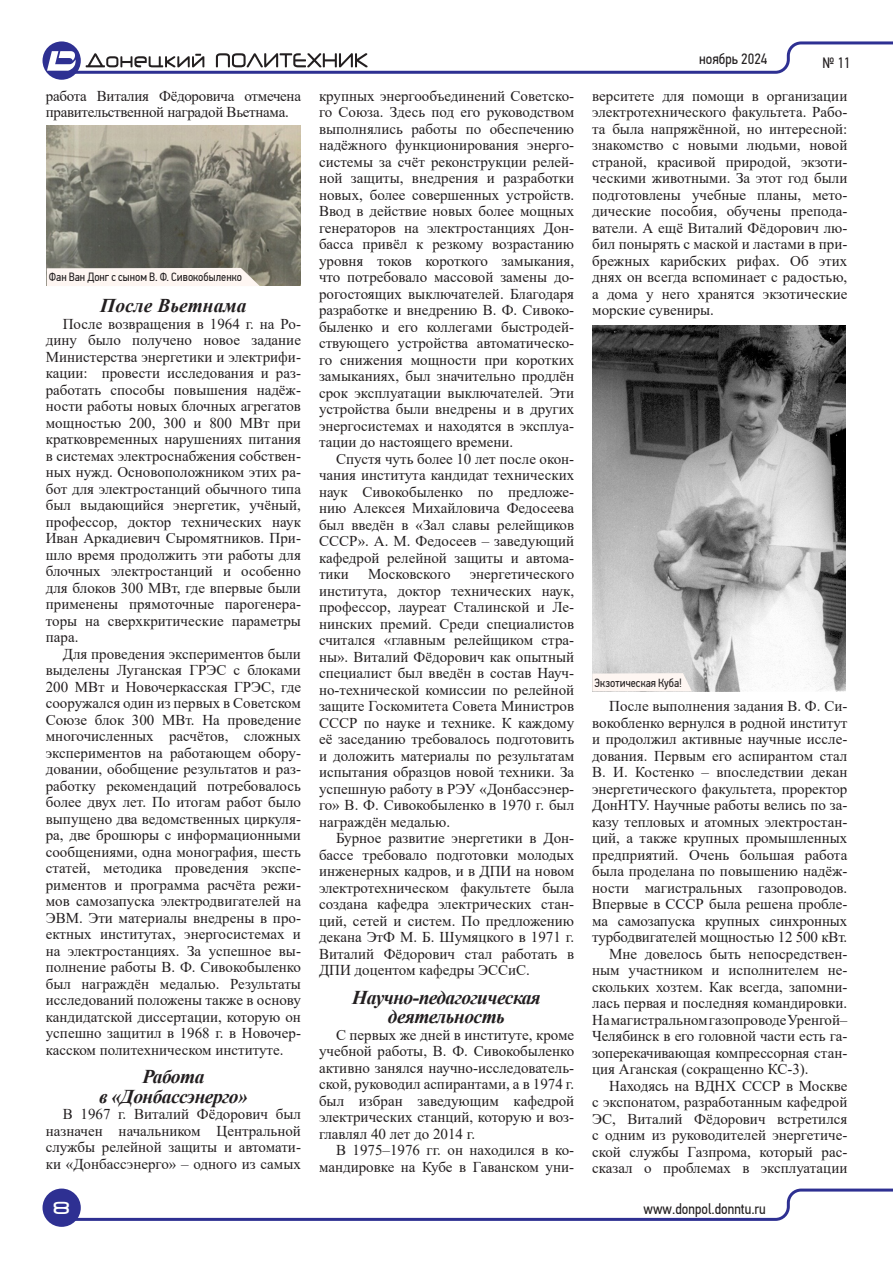
<style>
.page{position:relative;width:893px;height:1263px;background:#fff}
.page>*{position:absolute;margin:0;border:0;box-sizing:border-box;transform-origin:0 0}
.Основной_текст{font:italic 700 19.5px "Times New Roman";letter-spacing:-.03em;color:#231f20}
.Основной_текст-2{font:italic 700 19.5px "Times New Roman";color:#231f20}
.t1{font:500 19.5px "Neuropol";color:#fff}
.Основной_текст-3{font:15px/16.5px "Times New Roman";color:#231f20;text-align:justify}
.Основной_текст-4{font:15px/16.5px "Times New Roman";letter-spacing:-.02em;color:#231f20}
.t2{font:15px "PF Din Text Cond Pro";color:#231f20}
.Подпись_фото_левый{font:12px "PF Din Text Cond Pro";color:#231f20}
</style>
<div class="page">
<div style="left:43px;top:41px;width:38px;height:39px;background:#2e3092;border-radius:50%"></div>
<svg style="left:47px;top:41px;width:846px;height:33px"></svg>
<div style="left:43px;top:1188px;width:38px;height:39px;background:#2e3092;border-radius:50%"></div>
<svg style="left:50px;top:1188px;width:843px;height:33px"></svg>
<img style="left:47px;top:125px;width:254px;height:161px">
<img style="left:592px;top:325px;width:254px;height:366px">
<svg style="left:47px;top:268px;width:213px;height:18px"></svg>
<svg style="left:592px;top:673px;width:100px;height:18px"></svg>
<p class="Основной_текст-4" style="left:46px;top:87px;width:257px">работа Виталия Фёдоровича отмечена правительственной наградой Вьетнама.</p>
<p class="Подпись_фото_левый" style="left:49px;top:270px;width:195px">Фан Ван Донг с сыном В. Ф. Сивокобыленко</p>
<p class="Основной_текст-2" style="left:100px;top:292px;width:148px">После Вьетнама</p>
<p class="Основной_текст-3" style="left:46px;top:315px;width:257px;text-indent:17px">После возвращения в 1964 г. на Ро&shy;дину было получено новое задание Министерства энергетики и электрифи&shy;кации: провести исследования и раз&shy;работать способы повышения надёж&shy;ности работы новых блочных агрегатов мощностью 200, 300 и 800 МВт при кратковременных нарушениях питания в системах электроснабжения собствен&shy;ных нужд. Основоположником этих ра&shy;бот для электростанций обычного типа был выдающийся энергетик, учёный, профессор, доктор технических наук Иван Аркадиевич Сыромятников. При&shy;шло время продолжить эти работы для блочных электростанций и особенно для блоков 300 МВт, где впервые были применены прямоточные парогенера&shy;торы на сверхкритические параметры пара.</p>
<p class="Основной_текст-3" style="left:46px;top:645px;width:257px;text-indent:17px">Для проведения экспериментов были выделены Луганская ГРЭС с блоками 200 МВт и Новочеркасская ГРЭС, где сооружался один из первых в Советском Союзе блок 300 МВт. На проведение многочисленных расчётов, сложных экспериментов на работающем обору&shy;довании, обобщение результатов и раз&shy;работку рекомендаций потребовалось более двух лет. По итогам работ было выпущено два ведомственных циркуля&shy;ра, две брошюры с информационными сообщениями, одна монография, шесть статей, методика проведения экспе&shy;риментов и программа расчёта режи&shy;мов самозапуска электродвигателей на ЭВМ. Эти материалы внедрены в про&shy;ектных институтах, энергосистемах и на электростанциях. За успешное вы&shy;полнение работы В. Ф. Сивокобыленко был награждён медалью. Результаты исследований положены также в основу кандидатской диссертации, которую он успешно защитил в 1968 г. в Новочер&shy;касском политехническом институте.</p>
<p class="Основной_текст" style="left:142px;top:1063px;width:64px">Работа</p>
<p class="Основной_текст" style="left:99px;top:1083px;width:150px">в «Донбассэнерго»</p>
<p class="Основной_текст-3" style="left:46px;top:1106px;width:257px;text-indent:17px">В 1967 г. Виталий Фёдорович был назначен начальником Центральной службы релейной защиты и автомати&shy;ки «Донбассэнерго» – одного из самых</p>
<p class="Основной_текст-3" style="left:319px;top:87px;width:257px">крупных энергообъединений Советско&shy;го Союза. Здесь под его руководством выполнялись работы по обеспечению надёжного функционирования энерго&shy;системы за счёт реконструкции релей&shy;ной защиты, внедрения и разработки новых, более совершенных устройств.<br>Ввод в действие новых более мощных генераторов на электростанциях Дон&shy;басса привёл к резкому возрастанию уровня токов короткого замыкания, что потребовало массовой замены до&shy;рогостоящих выключателей. Благодаря разработке и внедрению В. Ф. Сивоко&shy;быленко и его коллегами быстродей&shy;ствующего устройства автоматическо&shy;го снижения мощности при коротких замыканиях, был значительно продлён срок эксплуатации выключателей. Эти устройства были внедрены и в других энергосистемах и находятся в эксплуа&shy;тации до настоящего времени.</p>
<p class="Основной_текст-3" style="left:319px;top:450px;width:257px;text-indent:17px">Спустя чуть более 10 лет после окон&shy;чания института кандидат технических наук Сивокобыленко по предложе&shy;нию Алексея Михайловича Федосеева был введён в «Зал славы релейщиков СССР». А. М. Федосеев – заведующий кафедрой релейной защиты и автома&shy;тики</p>
<p class="Основной_текст-3" style="left:368px;top:566px;width:84px">Московского</p>
<p class="Основной_текст-3" style="left:319px;top:566px;width:257px;text-indent:151px">энергетического института, доктор технических наук, профессор, лауреат Сталинской и Ле&shy;нинских премий. Среди специалистов считался «главным релейщиком стра&shy;ны». Виталий Фёдорович как опытный специалист был введён в состав Науч&shy;но-технической комиссии по релейной защите Госкомитета Совета Министров СССР по науке и технике. К каждому её заседанию требовалось подготовить и доложить материалы по результатам испытания образцов новой техники. За успешную работу в РЭУ «Донбассэнер&shy;го» В. Ф. Сивокобыленко в 1970 г. был награждён медалью.</p>
<p class="Основной_текст-3" style="left:319px;top:830px;width:257px;text-indent:17px">Бурное развитие энергетики в Дон&shy;бассе требовало подготовки молодых инженерных кадров, и в ДПИ на новом электротехническом факультете была создана кафедра электрических стан&shy;ций, сетей и систем. По предложению декана ЭтФ М. Б. Шумяцкого в 1971 г.<br>Виталий Фёдорович стал работать в ДПИ доцентом кафедры ЭССиС.</p>
<p class="Основной_текст" style="left:352px;top:984px;width:190px">Научно-педагогическая</p>
<p class="Основной_текст" style="left:388px;top:1003px;width:119px">деятельность</p>
<p class="Основной_текст-3" style="left:319px;top:1026px;width:257px;text-indent:17px">С первых же дней в институте, кроме учебной работы, В. Ф. Сивокобыленко активно занялся научно-исследователь&shy;ской, руководил аспирантами, а в 1974 г. был избран заведующим кафедрой электрических станций, которую и воз&shy;главлял 40 лет до 2014 г.</p>
<p class="Основной_текст-3" style="left:319px;top:1142px;width:257px;text-align:right">В 1975–1976 гг. он находился в ко&shy;мандировке на Кубе в Гаванском уни-</p>
<p class="t2" style="left:699px;top:50px;width:70px">ноябрь 2024</p>
<p class="t2" style="left:822px;top:53px;width:30px">№ 11</p>
<p class="Основной_текст-3" style="left:592px;top:87px;width:257px">верситете для помощи в организации электротехнического факультета. Рабо&shy;та была напряжённой, но интересной: знакомство с новыми людьми, новой страной, красивой природой, экзоти&shy;ческими животными. За этот год были подготовлены учебные планы, мето&shy;дические пособия, обучены препода&shy;ватели. А ещё Виталий Фёдорович лю&shy;бил понырять с маской и ластами в при&shy;брежных карибских рифах. Об этих днях он всегда вспоминает с радостью, а дома у него хранятся экзотические морские сувениры.</p>
<p class="Подпись_фото_левый" style="left:594px;top:675px;width:89px">Экзотическая Куба!</p>
<p class="Основной_текст-3" style="left:592px;top:698px;width:257px;text-indent:17px">После выполнения задания В. Ф. Си&shy;вокобленко вернулся в родной институт и продолжил активные научные иссле&shy;дования. Первым его аспирантом стал В. И. Костенко – впоследствии декан энергетического факультета, проректор ДонНТУ. Научные работы велись по за&shy;казу тепловых и атомных электростан&shy;ций, а также крупных промышленных предприятий. Очень большая работа была проделана по повышению надёж&shy;ности магистральных газопроводов.<br>Впервые в СССР была решена пробле&shy;ма самозапуска крупных синхронных турбодвигателей мощностью 12 500 кВт.</p>
<p class="Основной_текст-3" style="left:592px;top:945px;width:257px;text-indent:17px">Мне довелось быть непосредствен&shy;ным участником и исполнителем не&shy;скольких хозтем. Как всегда, запомни&shy;лась первая и последняя командировки.<br>На магистральном газопроводе Уренгой– Челябинск в его головной части есть га&shy;зоперекачивающая компрессорная стан&shy;ция Аганская (сокращенно КС-3).</p>
<p class="Основной_текст-3" style="left:592px;top:1077px;width:257px;text-indent:17px">Находясь на ВДНХ СССР в Москве с экспонатом, разработанным кафедрой ЭС, Виталий Фёдорович встретился с одним из руководителей энергетиче&shy;ской службы Газпрома, который рас&shy;сказал о проблемах в эксплуатации</p>
<h1 class="t1" style="left:52px;top:1199px;width:19px">8</h1>
<p class="t2" style="left:643px;top:1200px;width:124px">www.donpol.donntu.ru</p>
</div>
